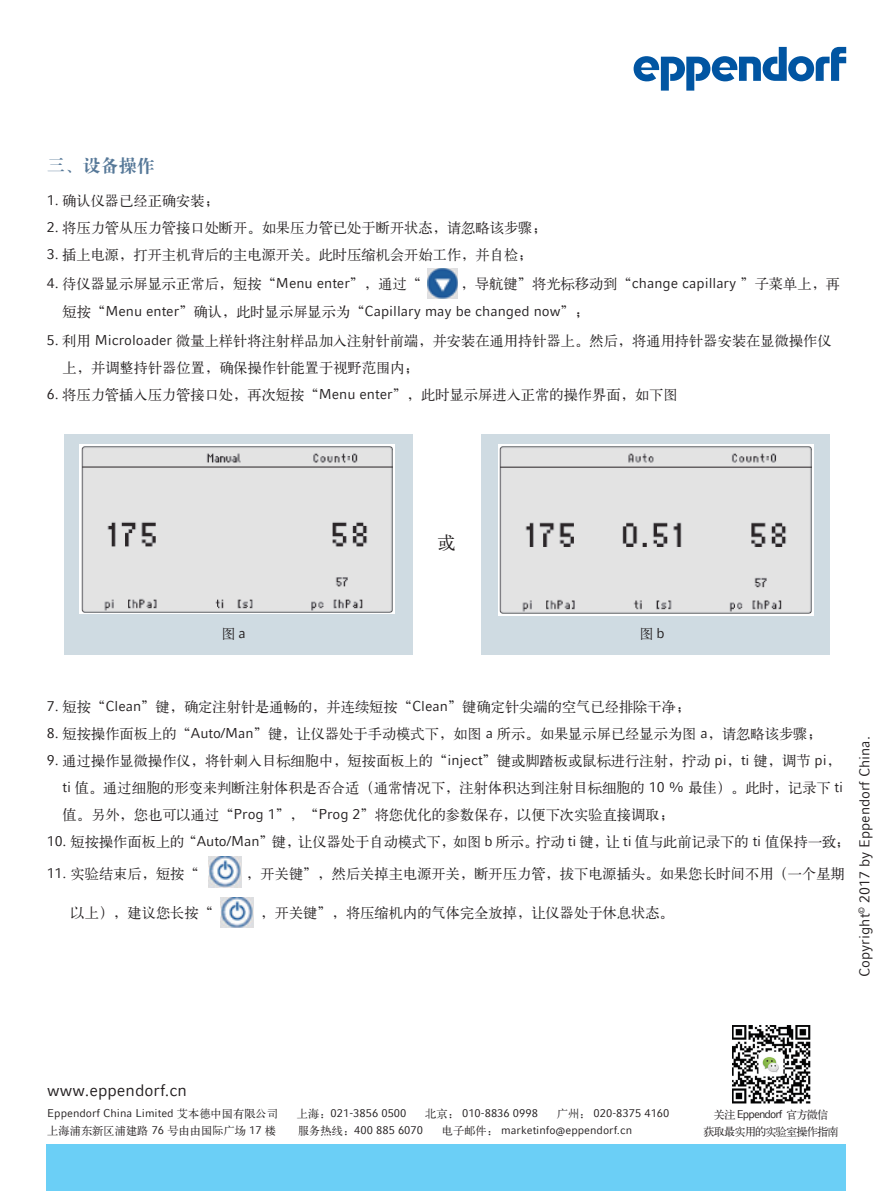
<style>
.page{position:relative;width:893px;height:1191px;background:#fff}
.page>*{position:absolute;margin:0;border:0;box-sizing:border-box;transform-origin:0 0}
.t1{font:18px "FZDBSJW GB1 0";color:#567898}
.t2{font:18px "H Ya 1 gj";color:#231f20}
.t3{font:16.5px "Compatil Fact LT Com";color:#231f20}
.t4{font:14.25px/27px "H Ya 1 gj";color:#231f20}
.t5{font:14.25px "Compatil Fact LT Com";color:#231f20}
.t6{font:11.25px "Compatil Fact LT Com";color:#231f20}
.t7{font:11.25px "H Ya 1 gj";color:#231f20}
.t8{font:11.25px "Compatil Fact LT Com";letter-spacing:-.08em;color:#231f20}
.t9{font:11.25px "H Ya 1 gj";letter-spacing:-.08em;color:#231f20}
.s1{font-family:"Compatil Fact LT Com"}
.s2{font-family:"H Ya 1 gj"}
</style>
<div class="page">
<div style="left:64px;top:434px;width:348px;height:220px;background:#cfdbe2"></div>
<div style="left:482px;top:434px;width:348px;height:220px;background:#cfdbe2"></div>
<svg style="left:634px;top:47px;width:212px;height:44px"></svg>
<div style="left:47px;top:1144px;width:799px;height:47px;background:#6bcff6"></div>
<img style="left:208px;top:857px;width:33px;height:30px">
<img style="left:221px;top:897px;width:33px;height:31px">
<img style="left:428px;top:268px;width:29px;height:31px">
<img style="left:80px;top:445px;width:315px;height:169px">
<img style="left:499px;top:445px;width:314px;height:170px">
<img style="left:732px;top:1025px;width:78px;height:78px">
<p class="t1" style="left:47px;top:156px;width:109px">三、设备操作</p>
<p class="t4" style="left:47px;top:188px;width:174px"><span class="s1">1.</span> 确认仪器已经正确安装；</p>
<p class="t4" style="left:47px;top:215px;width:501px"><span class="s1">2.</span> 将压力管从压力管接口处断开。如果压力管已处于断开状态，请忽略该步骤；</p>
<p class="t4" style="left:47px;top:242px;width:487px"><span class="s1">3.</span> 插上电源，打开主机背后的主电源开关。此时压缩机会开始工作，并自检；</p>
<p class="t4" style="left:47px;top:270px;width:376px"><span class="s1">4.</span> 待仪器显示屏显示正常后，短按“<span class="s1">Menu enter</span>”，通过“</p>
<p class="t4" style="left:461px;top:270px;width:381px">，导航键”将光标移动到“<span class="s1">change capillary</span> ”子菜单上，再</p>
<p class="t5" style="left:63px;top:303px;width:528px"><span class="s2">短按“</span>Menu enter<span class="s2">”确认，此时显示屏显示为“</span>Capillary may be changed now<span class="s2">”；</span></p>
<p class="t4" style="left:63px;top:327px;width:771px;text-indent:-16px"><span class="s1">5.</span> 利用 <span class="s1">Microloader</span> 微量上样针将注射样品加入注射针前端，并安装在通用持针器上。然后，将通用持针器安装在显微操作仪上，并调整持针器位置，确保操作针能置于视野范围内；</p>
<p class="t4" style="left:47px;top:381px;width:632px"><span class="s1">6.</span> 将压力管插入压力管接口处，再次短按“<span class="s1">Menu enter</span>”，此时显示屏进入正常的操作界面，如下图</p>
<p class="t2" style="left:437px;top:533px;width:19px">或</p>
<p class="t4" style="left:222px;top:620px;width:26px">图<span class="s1">a</span></p>
<p class="t4" style="left:639px;top:620px;width:27px">图<span class="s1">b</span></p>
<p class="t4" style="left:47px;top:693px;width:645px"><span class="s1">7.</span> 短按“<span class="s1">Clean</span>”键，确定注射针是通畅的，并连续短按“<span class="s1">Clean</span>”键确定针尖端的空气已经排除干净；</p>
<p class="t4" style="left:47px;top:720px;width:776px"><span class="s1">8.</span> 短按操作面板上的“<span class="s1">Auto/Man</span>”键，让仪器处于手动模式下，如图 <span class="s1">a</span> 所示。如果显示屏已经显示为图 <span class="s1">a</span>，请忽略该步骤；</p>
<p class="t4" style="left:63px;top:747px;width:782px;text-indent:-16px"><span class="s1">9.</span> 通过操作显微操作仪，将针刺入目标细胞中，短按面板上的“<span class="s1">inject</span>”键或脚踏板或鼠标进行注射，拧动 <span class="s1">pi</span>，<span class="s1">ti</span> 键，调节 <span class="s1">pi</span>，<span class="s1">ti</span> 值。通过细胞的形变来判断注射体积是否合适（通常情况下，注射体积达到注射目标细胞的 <span class="s1">10 %</span> 最佳）。此时，记录下 <span class="s1">ti</span>值。另外，您也可以通过“<span class="s1">Prog 1</span>”，“<span class="s1">Prog 2</span>”将您优化的参数保存，以便下次实验直接调取；</p>
<p class="t4" style="left:47px;top:828px;width:804px"><span class="s1">10.</span> 短按操作面板上的“<span class="s1">Auto/Man</span>”键，让仪器处于自动模式下，如图 <span class="s1">b</span> 所示。拧动 <span class="s1">ti</span> 键，让 <span class="s1">ti</span> 值与此前记录下的 <span class="s1">ti</span> 值保持一致；</p>
<p class="t4" style="left:47px;top:860px;width:154px"><span class="s1">11.</span> 实验结束后，短按“</p>
<p class="t4" style="left:246px;top:860px;width:600px">，开关键”，然后关掉主电源开关，断开压力管，拔下电源插头。如果您长时间不用（一个星期</p>
<p class="t4" style="left:71px;top:899px;width:144px">以上），建议您长按“</p>
<p class="t4" style="left:261px;top:899px;width:415px">，开关键”，将压缩机内的气体完全放掉，让仪器处于休息状态。</p>
<p class="t5" style="left:856px;top:977px;width:242px;rotate:-90deg">Copyright<sup>©</sup> 2017 by Eppendorf China.</p>
<p class="t3" style="left:47px;top:1080px;width:141px">www.eppendorf.cn</p>
<p class="t6" style="left:47px;top:1106px;width:232px">Eppendorf China Limited <span class="s2">艾本德中国有限公司</span></p>
<p class="t6" style="left:297px;top:1106px;width:111px"><span class="s2">上海：</span>021-3856 0500</p>
<p class="t6" style="left:425px;top:1106px;width:114px"><span class="s2">北京：</span> 010-8836 0998</p>
<p class="t6" style="left:557px;top:1106px;width:114px"><span class="s2">广州：</span> 020-8375 4160</p>
<p class="t7" style="left:47px;top:1124px;width:230px">上海浦东新区浦建路 <span class="s1">76</span> 号由由国际广场 <span class="s1">17</span> 楼</p>
<p class="t6" style="left:298px;top:1123px;width:127px"><span class="s2">服务热线：</span>400 885 6070</p>
<p class="t6" style="left:442px;top:1123px;width:192px"><span class="s2">电子邮件：</span> marketinfo@eppendorf.cn</p>
<p class="t8" style="left:714px;top:1107px;width:116px"><span class="s2">关注</span> Eppendorf <span class="s2">官方微信</span></p>
<p class="t9" style="left:703px;top:1125px;width:137px">获取最实用的实验室操作指南</p>
</div>
